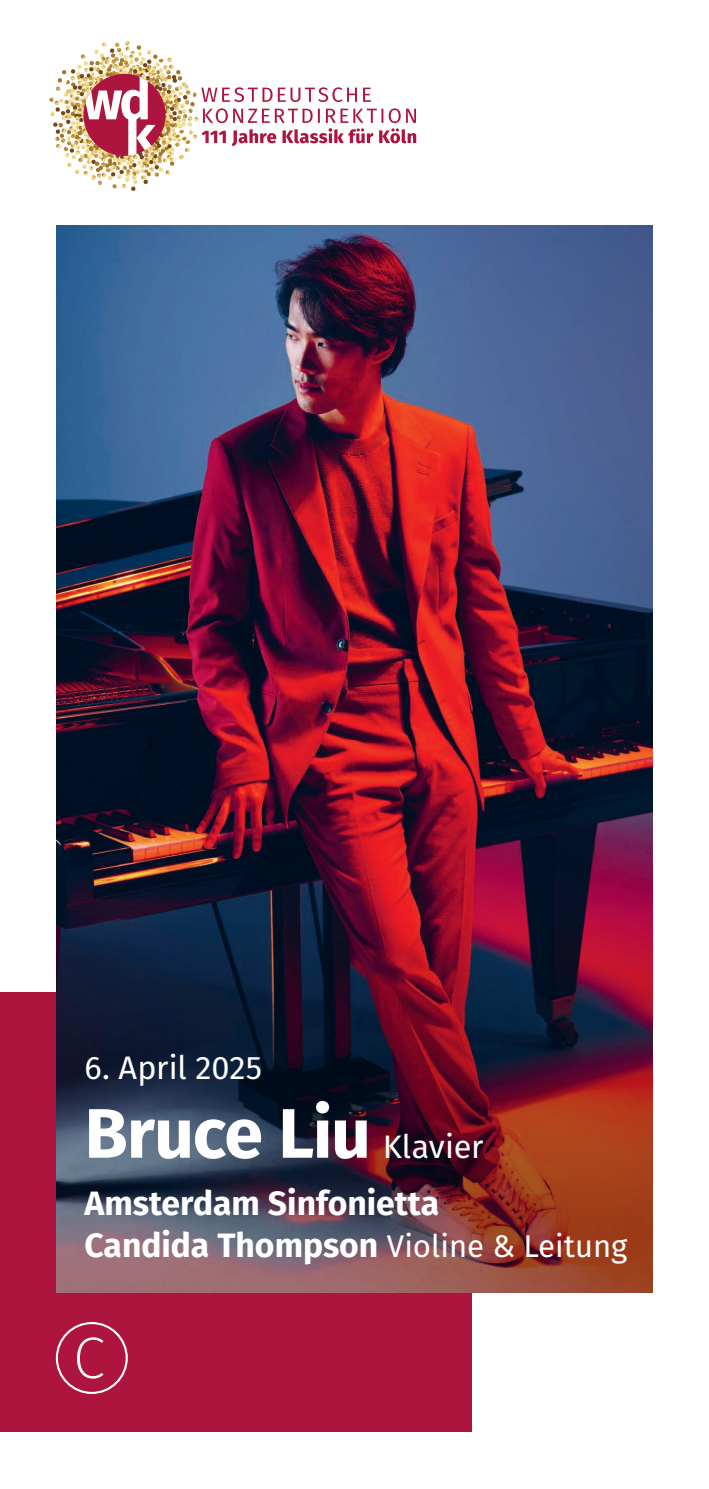
<style>
.page{position:relative;width:709px;height:1489px;background:#fff}
.page>*{position:absolute;margin:0;border:0;box-sizing:border-box;transform-origin:0 0}
.instrument{font:700 70px "Fira Sans";letter-spacing:-.02em;color:#fff}
.instrument-2{font:700 33.75px "Fira Sans";color:#fff}
.Datum{font:32.5px "Fira Sans";letter-spacing:-.005em;color:#fff}
.s1{font-weight:400;font-size:32.5px}
.s2{font-weight:400;font-size:31.25px}
</style>
<div class="page">
<img style="left:0;top:41px;width:653px;height:1391px">
<p class="Datum" style="left:85px;top:1043px;width:179px">6. April 2025</p>
<p class="instrument" style="left:85px;top:1074px;width:400px">Bruce Liu <span class="s1">Klavier</span></p>
<p class="instrument-2" style="left:85px;top:1174px;width:356px">Amsterdam Sinfonietta</p>
<p class="instrument-2" style="left:85px;top:1216px;width:544px">Candida Thompson <span class="s2">Violine &amp; Leitung</span></p>
</div>
